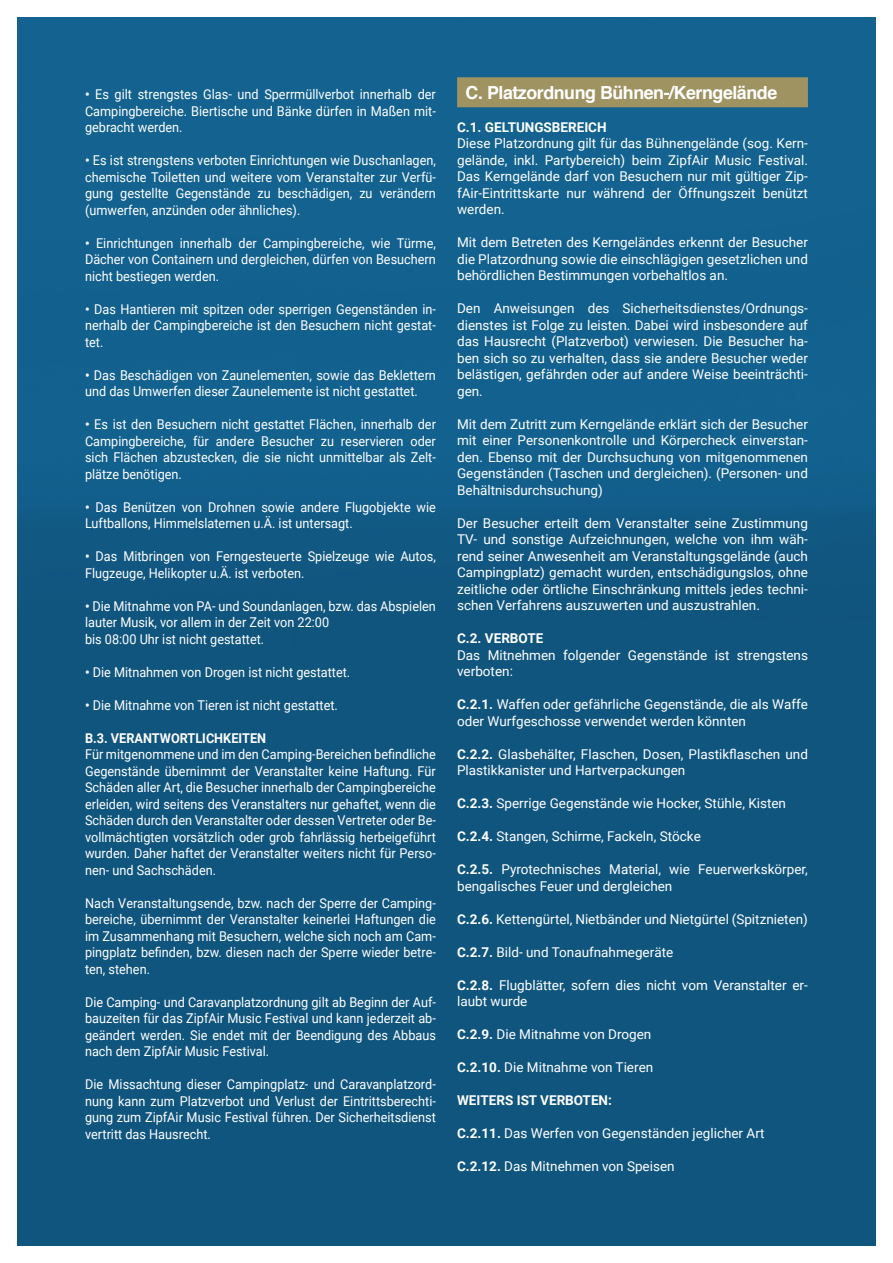
<style>
.page{position:relative;width:893px;height:1263px;background:#fff}
.page>*{position:absolute;margin:0;border:0;box-sizing:border-box;transform-origin:0 0}
.Zwischenüberschrift{font:700 18px "Helvetica";letter-spacing:-.025em;color:#fff}
.t1{font:13.5px/16.5px "Roboto";color:#fff;text-align:justify;scale:.94 1}
.t2{font:13.5px/16.5px "Roboto";color:#fff;text-align:justify}
.t3{font:700 13.5px "Roboto";color:#fff}
.t4{font:700 13.5px "Roboto";color:#fff;scale:.94 1}
.s1{font-weight:700}
</style>
<div class="page">
<img style="left:17px;top:17px;width:859px;height:1229px">
<div style="left:457px;top:77px;width:351px;height:30px;background:#a09362"></div>
<p class="t1" style="left:85px;top:86px;width:375px"><span class="s1">•</span> Es gilt strengstes Glas- und Sperrmüllverbot innerhalb der Campingbereiche. Biertische und Bänke dürfen in Maßen mit&shy;gebracht werden.</p>
<p class="t1" style="left:85px;top:152px;width:375px"><span class="s1">•</span> Es ist strengstens verboten Einrichtungen wie Duschanlagen, chemische Toiletten und weitere vom Veranstalter zur Verfü&shy;gung gestellte Gegenstände zu beschädigen, zu verändern (umwerfen, anzünden oder ähnliches).</p>
<p class="t1" style="left:85px;top:234px;width:375px"><span class="s1">•</span> Einrichtungen innerhalb der Campingbereiche, wie Türme, Dächer von Containern und dergleichen, dürfen von Besuchern nicht bestiegen werden.</p>
<p class="t1" style="left:85px;top:300px;width:375px"><span class="s1">•</span> Das Hantieren mit spitzen oder sperrigen Gegenständen in&shy;nerhalb der Campingbereiche ist den Besuchern nicht gestat&shy;tet.</p>
<p class="t1" style="left:85px;top:366px;width:375px"><span class="s1">•</span> Das Beschädigen von Zaunelementen, sowie das Beklettern und das Umwerfen dieser Zaunelemente ist nicht gestattet.</p>
<p class="t1" style="left:85px;top:416px;width:375px"><span class="s1">•</span> Es ist den Besuchern nicht gestattet Flächen, innerhalb der Campingbereiche, für andere Besucher zu reservieren oder sich Flächen abzustecken, die sie nicht unmittelbar als Zelt&shy;plätze benötigen.</p>
<p class="t1" style="left:85px;top:498px;width:375px"><span class="s1">•</span> Das Benützen von Drohnen sowie andere Flugobjekte wie<br>Luftballons, Himmelslaternen u.Ä. ist untersagt.</p>
<p class="t1" style="left:85px;top:548px;width:375px"><span class="s1">•</span> Das Mitbringen von Ferngesteuerte Spielzeuge wie Autos,<br>Flugzeuge, Helikopter u.Ä. ist verboten.</p>
<p class="t1" style="left:85px;top:597px;width:375px"><span class="s1">•</span> Die Mitnahme von PA- und Soundanlagen, bzw. das Abspielen lauter Musik, vor allem in der Zeit von 22:00</p>
<p class="t1" style="left:85px;top:630px;width:192px">bis 08:00 Uhr ist nicht gestattet.</p>
<p class="t1" style="left:85px;top:663px;width:284px"><span class="s1">•</span> Die Mitnahmen von Drogen ist nicht gestattet.</p>
<p class="t1" style="left:85px;top:696px;width:270px"><span class="s1">•</span> Die Mitnahme von Tieren ist nicht gestattet.</p>
<p class="t4" style="left:85px;top:728px;width:194px">B.3. VERANTWORTLICHKEITEN</p>
<p class="t1" style="left:85px;top:746px;width:375px">Für mitgenommene und im den Camping-Bereichen befindliche Gegenstände übernimmt der Veranstalter keine Haftung. Für Schäden aller Art, die Besucher innerhalb der Campingbereiche erleiden, wird seitens des Veranstalters nur gehaftet, wenn die Schäden durch den Veranstalter oder dessen Vertreter oder Be&shy;vollmächtigten vorsätzlich oder grob fahrlässig herbeigeführt wurden. Daher haftet der Veranstalter weiters nicht für Perso&shy;nen- und Sachschäden.</p>
<p class="t1" style="left:85px;top:894px;width:375px">Nach Veranstaltungsende, bzw. nach der Sperre der Camping&shy;bereiche, übernimmt der Veranstalter keinerlei Haftungen die im Zusammenhang mit Besuchern, welche sich noch am Cam&shy;pingplatz befinden, bzw. diesen nach der Sperre wieder betre&shy;ten, stehen.</p>
<p class="t1" style="left:85px;top:993px;width:375px">Die Camping- und Caravanplatzordnung gilt ab Beginn der Auf&shy;bauzeiten für das ZipfAir Music Festival und kann jederzeit ab&shy;geändert werden. Sie endet mit der Beendigung des Abbaus nach dem ZipfAir Music Festival.</p>
<p class="t1" style="left:85px;top:1076px;width:375px">Die Missachtung dieser Campingplatz- und Caravanplatzord&shy;nung kann zum Platzverbot und Verlust der Eintrittsberechti&shy;gung zum ZipfAir Music Festival führen. Der Sicherheitsdienst vertritt das Hausrecht.</p>
<p class="Zwischenüberschrift" style="left:466px;top:78px;width:313px">C. Platzordnung Bühnen-/Kerngelände</p>
<p class="t3" style="left:457px;top:117px;width:151px">C.1. GELTUNGSBEREICH</p>
<p class="t2" style="left:457px;top:134px;width:352px">Diese Platzordnung gilt für das Bühnengelände (sog. Kern&shy;gelände, inkl. Partybereich) beim ZipfAir Music Festival.<br>Das Kerngelände darf von Besuchern nur mit gültiger Zip&shy;fAir-Eintrittskarte nur während der Öffnungszeit benützt werden.</p>
<p class="t2" style="left:457px;top:233px;width:352px">Mit dem Betreten des Kerngeländes erkennt der Besucher die Platzordnung sowie die einschlägigen gesetzlichen und behördlichen Bestimmungen vorbehaltlos an.</p>
<p class="t2" style="left:457px;top:299px;width:352px">Den Anweisungen des Sicherheitsdienstes/Ordnungs&shy;dienstes ist Folge zu leisten. Dabei wird insbesondere auf das Hausrecht (Platzverbot) verwiesen. Die Besucher ha&shy;ben sich so zu verhalten, dass sie andere Besucher weder belästigen, gefährden oder auf andere Weise beeinträchti&shy;gen.</p>
<p class="t2" style="left:457px;top:415px;width:352px">Mit dem Zutritt zum Kerngelände erklärt sich der Besucher mit einer Personenkontrolle und Körpercheck einverstan&shy;den. Ebenso mit der Durchsuchung von mitgenommenen Gegenständen (Taschen und dergleichen). (Personen- und Behältnisdurchsuchung)</p>
<p class="t2" style="left:457px;top:514px;width:352px">Der Besucher erteilt dem Veranstalter seine Zustimmung TV- und sonstige Aufzeichnungen, welche von ihm wäh&shy;rend seiner Anwesenheit am Veranstaltungsgelände (auch Campingplatz) gemacht wurden, entschädigungslos, ohne zeitliche oder örtliche Einschränkung mittels jedes techni&shy;schen Verfahrens auszuwerten und auszustrahlen.</p>
<p class="t3" style="left:457px;top:629px;width:88px">C.2. VERBOTE</p>
<p class="t2" style="left:457px;top:646px;width:352px">Das Mitnehmen folgender Gegenstände ist strengstens verboten:</p>
<p class="t2" style="left:457px;top:695px;width:352px"><span class="s1">C.2.1.</span> Waffen oder gefährliche Gegenstände, die als Waffe oder Wurfgeschosse verwendet werden könnten</p>
<p class="t2" style="left:457px;top:745px;width:352px"><span class="s1">C.2.2.</span> Glasbehälter, Flaschen, Dosen, Plastikflaschen und<br>Plastikkanister und Hartverpackungen</p>
<p class="t2" style="left:457px;top:794px;width:330px"><span class="s1">C.2.3.</span> Sperrige Gegenstände wie Hocker, Stühle, Kisten</p>
<p class="t2" style="left:457px;top:827px;width:245px"><span class="s1">C.2.4.</span> Stangen, Schirme, Fackeln, Stöcke</p>
<p class="t2" style="left:457px;top:860px;width:352px"><span class="s1">C.2.5.</span> Pyrotechnisches Material, wie Feuerwerkskörper, bengalisches Feuer und dergleichen</p>
<p class="t2" style="left:457px;top:910px;width:352px"><span class="s1">C.2.6.</span> Kettengürtel, Nietbänder und Nietgürtel (Spitznieten)</p>
<p class="t2" style="left:457px;top:943px;width:218px"><span class="s1">C.2.7.</span> Bild- und Tonaufnahmegeräte</p>
<p class="t2" style="left:457px;top:976px;width:352px"><span class="s1">C.2.8.</span> Flugblätter, sofern dies nicht vom Veranstalter er&shy;laubt wurde</p>
<p class="t2" style="left:457px;top:1025px;width:196px"><span class="s1">C.2.9.</span> Die Mitnahme von Drogen</p>
<p class="t2" style="left:457px;top:1058px;width:198px"><span class="s1">C.2.10.</span> Die Mitnahme von Tieren</p>
<p class="t3" style="left:457px;top:1091px;width:156px">WEITERS IST VERBOTEN:</p>
<p class="t2" style="left:457px;top:1124px;width:309px"><span class="s1">C.2.11.</span> Das Werfen von Gegenständen jeglicher Art</p>
<p class="t2" style="left:457px;top:1157px;width:219px"><span class="s1">C.2.12.</span> Das Mitnehmen von Speisen</p>
</div>
